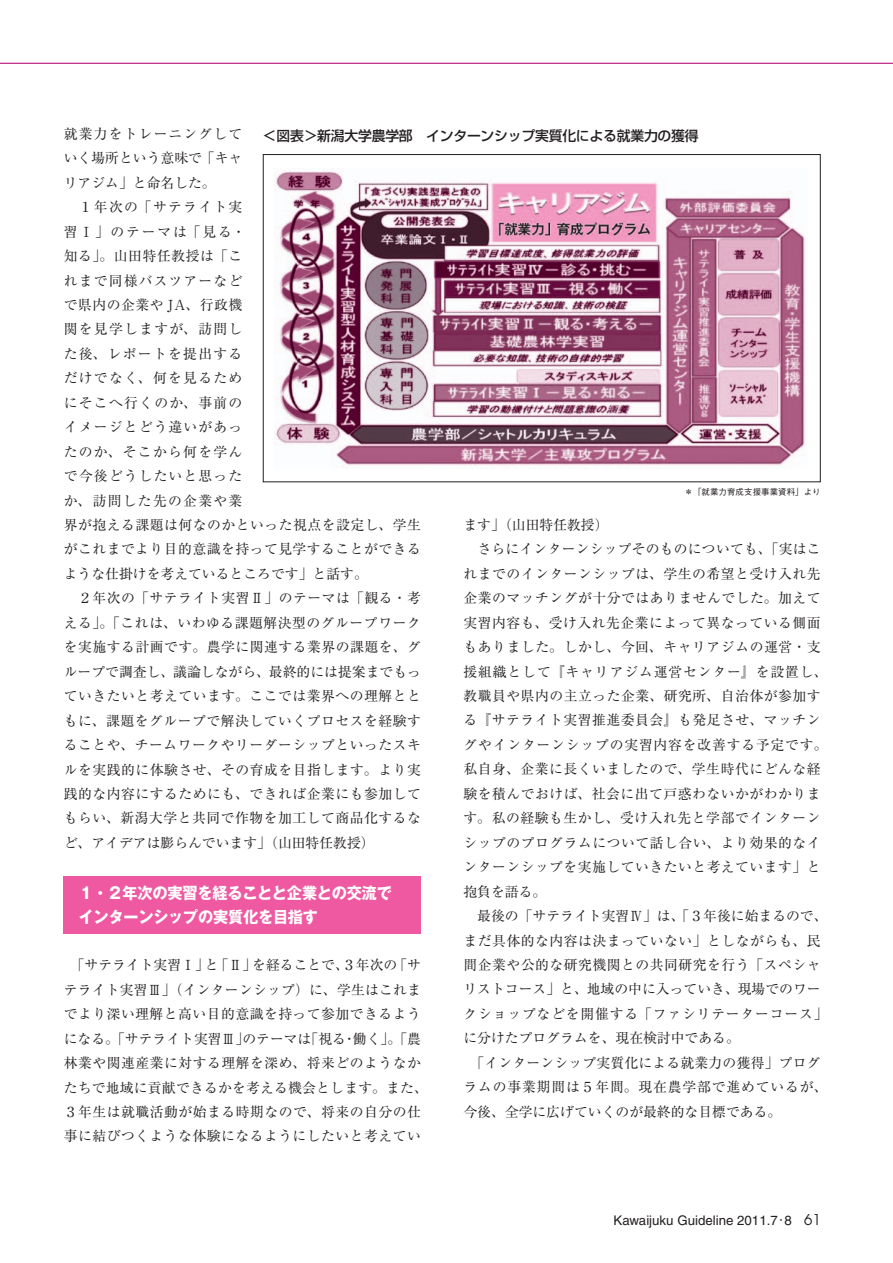
<style>
.page{position:relative;width:893px;height:1263px;background:#fff}
.page>*{position:absolute;margin:0;border:0;box-sizing:border-box;transform-origin:0 0}
.t1{font:700 15.9px/24.5px "Gothic MB101 Pro";letter-spacing:-.015em;color:#fff;scale:.95 1}
.t2{font:13.8px/24.5px "Ryumin Pro";letter-spacing:.035em;color:#231f20}
.t3{font:500 13.8px "Shin Go Pro";letter-spacing:-.015em;color:#231f20}
.t4{font:13.35px "Helvetica";color:#231f20}
.t5{font:500 8.55px "Gothic BBB Pro";color:#231f20}
.s1{font-family:"Gothic BBB Pro";font-weight:500}
.s2{font-family:"Avant Garde";font-size:14.85px}
</style>
<div class="page">
<div style="left:64px;top:876px;width:357px;height:57px;background:#ef59a1"></div>
<hr style="left:0;top:63px;width:893px;height:1px;background:#b0016a">
<img style="left:275px;top:171px;width:530px;height:295px">
<p class="t2" style="left:64px;top:121px;width:359px">就業力をトレーニングして<br>いく場所という意味で「キャ<br>リアジム」と命名した。<br>　１年次の「サテライト実<br>習Ⅰ」のテーマは「見る・<br>知る」。山田特任教授は「こ<br>れまで同様バスツアーなど<br>で県内の企業や JA、行政機<br>関を見学しますが、訪問し<br>た後、レポートを提出する<br>だけでなく、何を見るため<br>にそこへ行くのか、事前の<br>イメージとどう違いがあっ<br>たのか、そこから何を学ん<br>で今後どうしたいと思った<br>か、訪問した先の企業や業<br>界が抱える課題は何なのかといった視点を設定し、学生がこれまでより目的意識を持って見学することができるような仕掛けを考えているところです」と話す。<br>　２年次の「サテライト実習Ⅱ」のテーマは「観る・考える」。「これは、いわゆる課題解決型のグループワークを実施する計画です。農学に関連する業界の課題を、グループで調査し、議論しながら、最終的には提案までもっていきたいと考えています。ここでは業界への理解とともに、課題をグループで解決していくプロセスを経験することや、チームワークやリーダーシップといったスキルを実践的に体験させ、その育成を目指します。より実践的な内容にするためにも、できれば企業にも参加してもらい、新潟大学と共同で作物を加工して商品化するなど、アイデアは膨らんでいます」（山田特任教授）</p>
<p class="t1" style="left:64px;top:878px;width:347px">　１・２年次の実習を経ることと企業との交流で　インターンシップの実質化を目指す</p>
<p class="t2" style="left:64px;top:952px;width:366px;text-align:center">「サテライト実習Ⅰ」と「Ⅱ」を経ることで、３年次の「サテライト実習Ⅲ」（インターンシップ）に、学生はこれまでより深い理解と高い目的意識を持って参加できるようになる。「サテライト実習Ⅲ」のテーマは「視る・働く」。「農林業や関連産業に対する理解を深め、将来どのようなかたちで地域に貢献できるかを考える機会とします。また、<br>３年生は就職活動が始まる時期なので、将来の自分の仕事に結びつくような体験になるようにしたいと考えてい</p>
<p class="t3" style="left:263px;top:124px;width:437px">＜図表＞新潟大学農学部　インターンシップ実質化による就業力の獲得</p>
<p class="t5" style="left:685px;top:485px;width:138px">＊「就業力育成支援事業資料」より</p>
<p class="t2" style="left:463px;top:512px;width:366px">ます」（山田特任教授）<br>　さらにインターンシップそのものについても、「実はこれまでのインターンシップは、学生の希望と受け入れ先企業のマッチングが十分ではありませんでした。加えて実習内容も、受け入れ先企業によって異なっている側面もありました。しかし、今回、キャリアジムの運営・支援組織として『キャリアジム運営センター』を設置し、教職員や県内の主立った企業、研究所、自治体が参加する『サテライト実習推進委員会』も発足させ、マッチングやインターンシップの実習内容を改善する予定です。私自身、企業に長くいましたので、学生時代にどんな経験を積んでおけば、社会に出て戸惑わないかがわかります。私の経験も生かし、受け入れ先と学部でインターンシップのプログラムについて話し合い、より効果的なインターンシップを実施していきたいと考えています」と抱負を語る。<br>　最後の「サテライト実習Ⅳ」は、「３年後に始まるので、まだ具体的な内容は決まっていない」としながらも、民間企業や公的な研究機関との共同研究を行う「スペシャリストコース」と、地域の中に入っていき、現場でのワークショップなどを開催する「ファシリテーターコース」に分けたプログラムを、現在検討中である。<br>　「インターンシップ実質化による就業力の獲得」プログラムの事業期間は５年間。現在農学部で進めているが、今後、全学に広げていくのが最終的な目標である。</p>
<p class="t4" style="left:614px;top:1212px;width:209px">Kawaijuku Guideline 2011.7<span class="s1">･</span>8 <span class="s2">61</span></p>
</div>
